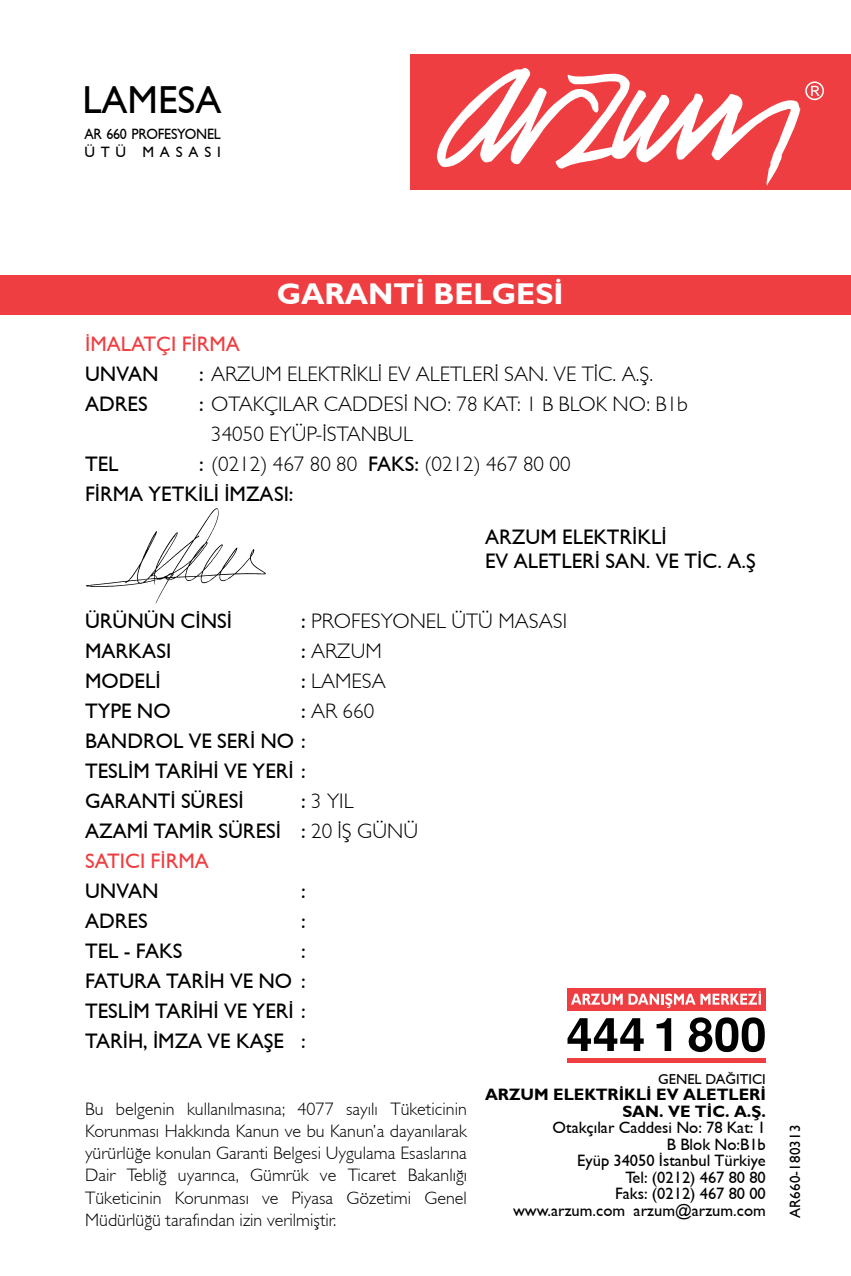
<style>
.page{position:relative;width:851px;height:1276px;background:#fff}
.page>*{position:absolute;margin:0;border:0;box-sizing:border-box;transform-origin:0 0}
.t1{font:39px "Gill Sans TR";color:#000}
.t2{font:30px "Gill Sans Bold TR";color:#fff}
.t3{font:21px/30px "Gill Sans TR";color:#000}
.t4{font:21px/30px "Gill Sans Light TR";color:#000}
.t5{font:21px "Gill Sans TR";color:#ef3e42}
.t6{font:18px/22.2px "Gill Sans Light TR";color:#000;text-align:justify}
.t7{font:16.5px/16.5px "Gill Sans TR";color:#000;text-align:right}
.t8{font:16.5px/16.5px "Gill Sans Bold TR";color:#000;text-align:right}
.t9{font:15px/18px "Gill Sans TR";letter-spacing:-.02em;color:#000;scale:.94 1}
.t10{font:15px "Gill Sans TR";letter-spacing:.01em;color:#000}
.t11{font:14.4px "Gill Sans TR";color:#000}
.s1{font-family:"Gill Sans TR"}
.s2{font-family:"Gill Sans Light TR"}
.s3{color:#ef3e42}
</style>
<div class="page">
<div style="left:0;top:275px;width:850px;height:40px;background:#ef3e42"></div>
<div style="left:410px;top:54px;width:440px;height:136px;background:#ef3e42"></div>
<svg style="left:437px;top:68px;width:386px;height:118px"></svg>
<svg style="left:86px;top:508px;width:180px;height:96px"></svg>
<svg style="left:567px;top:1018px;width:76px;height:33px"></svg>
<svg style="left:656px;top:1018px;width:15px;height:33px"></svg>
<svg style="left:688px;top:1017px;width:76px;height:35px"></svg>
<div style="left:567px;top:988px;width:198px;height:22px;background:#ef3e42"></div>
<svg style="left:571px;top:993px;width:51px;height:11px"></svg>
<svg style="left:628px;top:991px;width:132px;height:17px"></svg>
<div style="left:567px;top:1058px;width:198px;height:5px;background:#ef3e42"></div>
<h1 class="t1" style="left:82px;top:76px;width:140px">LAMESA</h1>
<p class="t9" style="left:84px;top:124px;width:146px">AR 660 PROFESYONEL<br>ÜTÜ MASASI</p>
<h2 class="t2" style="left:276px;top:275px;width:288px">GARANTİ BELGESİ</h2>
<p class="t5" style="left:85px;top:331px;width:156px">ÝMALATÇI FÝRMA</p>
<p class="t3" style="left:85px;top:358px;width:75px">UNVAN</p>
<p class="t4" style="left:199px;top:358px;width:455px"><span class="s1">:</span> ARZUM ELEKTRÝKLÝ EV ALETLERÝ SAN. VE TÝC. A.Þ.</p>
<p class="t3" style="left:85px;top:388px;width:64px">ADRES</p>
<p class="t4" style="left:211px;top:388px;width:478px;text-indent:-12px"><span class="s1">:</span> OTAKÇILAR CADDESİ NO: 78 KAT: 1 B BLOK NO: B1b<br>34050 EYÜP-ÝSTANBUL</p>
<p class="t3" style="left:85px;top:448px;width:35px">TEL</p>
<p class="t4" style="left:199px;top:448px;width:373px"><span class="s1">:</span> (0212) 467 80 80 <span class="s1">FAKS:</span> (0212) 467 80 00</p>
<p class="t3" style="left:85px;top:478px;width:210px">FÝRMA YETKÝLÝ ÝMZASI:</p>
<p class="t3" style="left:485px;top:524px;width:272px;line-height:24px">ARZUM ELEKTRÝKLÝ<br>EV ALETLERÝ SAN. VE TÝC. A.Þ</p>
<p class="t3" style="left:85px;top:605px;width:148px">ÜRÜNÜN CÝNSÝ</p>
<p class="t4" style="left:301px;top:605px;width:267px"><span class="s1">:</span> PROFESYONEL ÜTÜ MASASI</p>
<p class="t3" style="left:85px;top:635px;width:88px">MARKASI</p>
<p class="t4" style="left:301px;top:635px;width:82px"><span class="s1">:</span> ARZUM</p>
<p class="t3" style="left:85px;top:665px;width:77px">MODELÝ</p>
<p class="t4" style="left:301px;top:665px;width:86px"><span class="s1">:</span> LAMESA</p>
<p class="t3" style="left:85px;top:695px;width:87px">TYPE NO</p>
<p class="t4" style="left:301px;top:695px;width:74px"><span class="s1">:</span> AR 660</p>
<p class="t3" style="left:85px;top:725px;width:222px;text-align:justify">BANDROL VE SERÝ NO :<br>TESLÝM TARÝHÝ VE YERÝ :<br>GARANTÝ SÜRESÝ</p>
<p class="t4" style="left:301px;top:785px;width:54px"><span class="s1">:</span> 3 YIL</p>
<p class="t3" style="left:85px;top:815px;width:334px">AZAMÝ TAMÝR SÜRESÝ : <span class="s2">20 ÝÞ GÜNÜ<br></span><span class="s3">SATICI FÝRMA</span></p>
<p class="t3" style="left:85px;top:875px;width:75px">UNVAN</p>
<p class="t3" style="left:301px;top:875px;width:6px">:</p>
<p class="t3" style="left:85px;top:905px;width:64px">ADRES</p>
<p class="t3" style="left:301px;top:905px;width:6px">:</p>
<p class="t3" style="left:85px;top:935px;width:99px">TEL - FAKS</p>
<p class="t3" style="left:85px;top:935px;width:222px;text-align:justify;text-indent:216px">:<br>FATURA TARÝH VE NO :<br>TESLÝM TARÝHÝ VE YERÝ :<br>TARÝH, ÝMZA VE KAÞE :</p>
<p class="t6" style="left:85px;top:1097px;width:383px">Bu belgenin kullanýlmasýna; 4077 sayýlý Tüketicinin Korunmasý Hakkýnda Kanun ve bu Kanun’a dayanýlarak yürürlüðe konulan Garanti Belgesi Uygulama Esaslarýna Dair Teblið uyarýnca, Gümrük ve Ticaret Bakanlığı Tüketicinin Korunması ve Piyasa Gözetimi Genel Müdürlüğü tarafýndan izin verilmiþtir.</p>
<p class="t11" style="left:658px;top:1070px;width:109px">GENEL DAĞITICI</p>
<p class="t8" style="left:485px;top:1086px;width:282px">ARZUM ELEKTRİKLİ EV ALETLERİ<br>SAN. VE TİC. A.Ş.</p>
<p class="t7" style="left:513px;top:1119px;width:254px">Otakçılar Caddesi No: 78 Kat: 1<br>B Blok No:B1b<br>Eyüp 34050 İstanbul Türkiye<br>Tel: (0212) 467 80 80<br>Faks: (0212) 467 80 00 www.arzum.com arzum@arzum.com</p>
<p class="t10" style="left:785px;top:1217px;width:94px;rotate:-90deg">AR660-180313</p>
</div>
